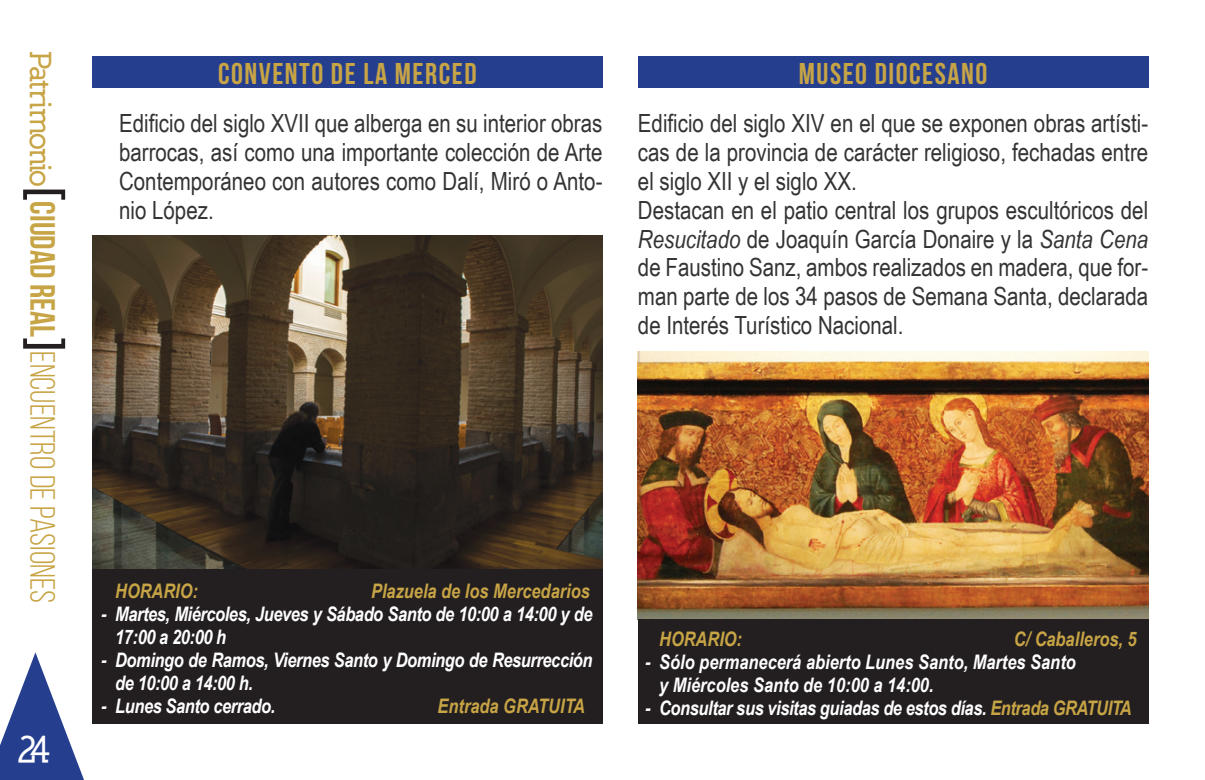
<style>
.page{position:relative;width:1205px;height:780px;background:#fff}
.page>*{position:absolute;margin:0;border:0;box-sizing:border-box;transform-origin:0 0}
.t1{font:800 37.5px "Nilland";color:#fff}
.t2{font:35px "Bebas Neue";color:#c7a445}
.t3{font:700 30px "Bebas Neue";letter-spacing:.05em;color:#c7a445}
.t4{font:25px/28.8px "Arial Narrow";color:#333;text-align:justify}
.t5{font:italic 700 20px/23px "Arial Narrow";letter-spacing:-.02em;color:#fff}
.t6{font:italic 700 20px "Arial Narrow";color:#fff}
.t7{font:italic 700 20px "Arial Narrow";color:#c7a445}
.s1{font-family:"Nilland";font-weight:800;font-size:30px}
.s2{font-size:60px;color:#231f20}
.s3{font-weight:700}
.s4{font-style:italic}
.s5{color:#c7a445}
</style>
<div class="page">
<svg style="left:0;top:652px;width:84px;height:128px"></svg>
<img style="left:92px;top:236px;width:510px;height:333px">
<img style="left:638px;top:351px;width:510px;height:268px">
<div style="left:92px;top:569px;width:510px;height:154px;background:#231f20"></div>
<div style="left:638px;top:619px;width:510px;height:104px;background:#231f20"></div>
<div style="left:92px;top:57px;width:510px;height:31px;background:#253f8e"></div>
<div style="left:638px;top:57px;width:510px;height:31px;background:#253f8e"></div>
<h2 class="t2" style="left:61px;top:52px;width:552px;rotate:90deg"><span class="s1">Patrimonio</span><span class="s2">[</span><span class="s3">CIUDAD REAL</span><span class="s2">]</span>encuentro de pasiones</h2>
<h1 class="t1" style="left:17px;top:727px;width:35px">24</h1>
<p class="t3" style="left:218px;top:57px;width:260px">CONVENTO DE LA MERCED</p>
<p class="t3" style="left:799px;top:57px;width:190px">MUSEO DIOCESANO</p>
<p class="t4" style="left:638px;top:109px;width:512px">Edificio del siglo XIV en el que se exponen obras artísti&shy;cas de la provincia de carácter religioso, fechadas entre el siglo XII y el siglo XX.</p>
<p class="t4" style="left:638px;top:195px;width:512px">Destacan en el patio central los grupos escultóricos del <span class="s4">Resucitado</span> de Joaquín García Donaire y la <span class="s4">Santa Cena </span>de Faustino Sanz, ambos realizados en madera, que for&shy;man parte de los 34 pasos de Semana Santa, declarada de Interés Turístico Nacional.</p>
<p class="t4" style="left:119px;top:109px;width:485px">Edificio del siglo XVII que alberga en su interior obras barrocas, así como una importante colección de Arte Contemporáneo con autores como Dalí, Miró o Anto&shy;nio López.</p>
<p class="t7" style="left:115px;top:575px;width:84px">HORARIO:</p>
<p class="t7" style="left:371px;top:575px;width:220px">Plazuela de los Mercedarios</p>
<p class="t5" style="left:115px;top:601px;width:479px;text-indent:-14px">- Martes, Miércoles, Jueves y Sábado Santo de 10:00 a 14:00 y de<br>17:00 a 20:00 h</p>
<p class="t5" style="left:115px;top:647px;width:479px;text-indent:-14px">- Domingo de Ramos, Viernes Santo y Domingo de Resurrección de 10:00 a 14:00 h.</p>
<p class="t5" style="left:101px;top:693px;width:176px">- Lunes Santo cerrado.</p>
<p class="t7" style="left:438px;top:690px;width:149px">Entrada GRATUITA</p>
<p class="t7" style="left:659px;top:623px;width:84px">HORARIO:</p>
<p class="t7" style="left:1014px;top:623px;width:124px">C/ Caballeros, 5</p>
<p class="t6" style="left:645px;top:646px;width:432px">- Sólo permanecerá abierto Lunes Santo, Martes Santo</p>
<p class="t6" style="left:659px;top:669px;width:276px">y Miércoles Santo de 10:00 a 14:00.</p>
<p class="t5" style="left:645px;top:695px;width:488px">- Consultar sus visitas guiadas de estos días. <span class="s5">Entrada GRATUITA</span></p>
</div>
